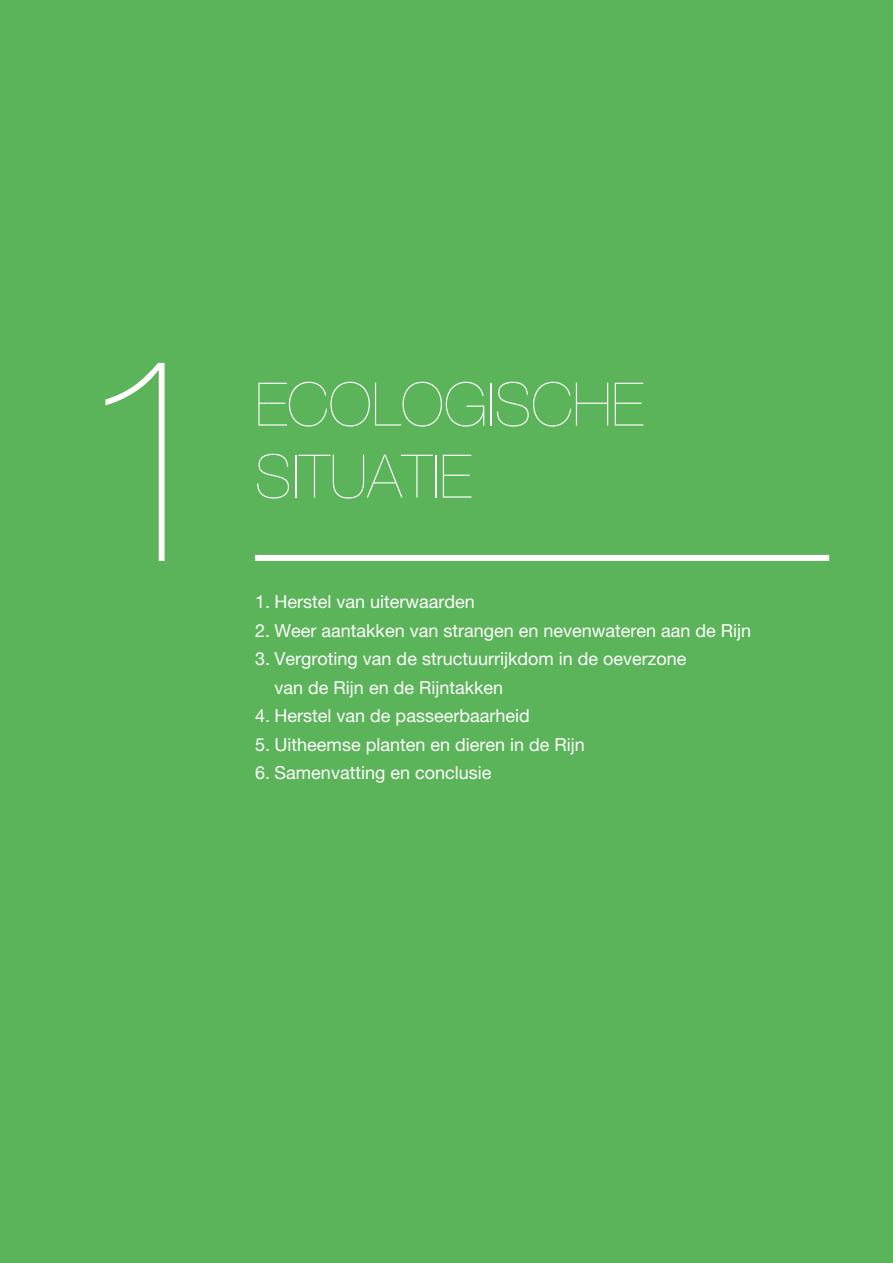
<style>
.page{position:relative;width:893px;height:1263px;background:#5cb45a}
.page>*{position:absolute;margin:0;border:0;box-sizing:border-box;transform-origin:0 0}
.t1{font:200 291.3px "Helvetica Neue LT Pro";color:#fff}
.t2{font:200 60px/72px "Helvetica Neue LT Pro";color:#fff}
.t3{font:18px/28.5px "Helvetica Neue LT Pro";color:#fff}
</style>
<div class="page">
<div style="left:255px;top:555px;width:574px;height:6px;background:#fff"></div>
<h1 class="t1" style="left:72px;top:290px;width:163px">1</h1>
<h2 class="t2" style="left:255px;top:368px;width:390px">ECOLOGISCHE<br>SITUATIE</h2>
<p class="t3" style="left:255px;top:587px;width:221px">1. Herstel van uiterwaarden</p>
<p class="t3" style="left:255px;top:616px;width:497px">2. Weer aantakken van strangen en nevenwateren aan de Rijn</p>
<p class="t3" style="left:275px;top:644px;width:413px;text-indent:-19px">3. Vergroting van de structuurrijkdom in de oeverzone van de Rijn en de Rijntakken</p>
<p class="t3" style="left:255px;top:701px;width:276px">4. Herstel van de passeerbaarheid</p>
<p class="t3" style="left:255px;top:730px;width:331px">5. U itheemse planten en dieren in de Rijn</p>
<p class="t3" style="left:255px;top:758px;width:238px">6. Samenvatting en conclusie</p>
</div>
